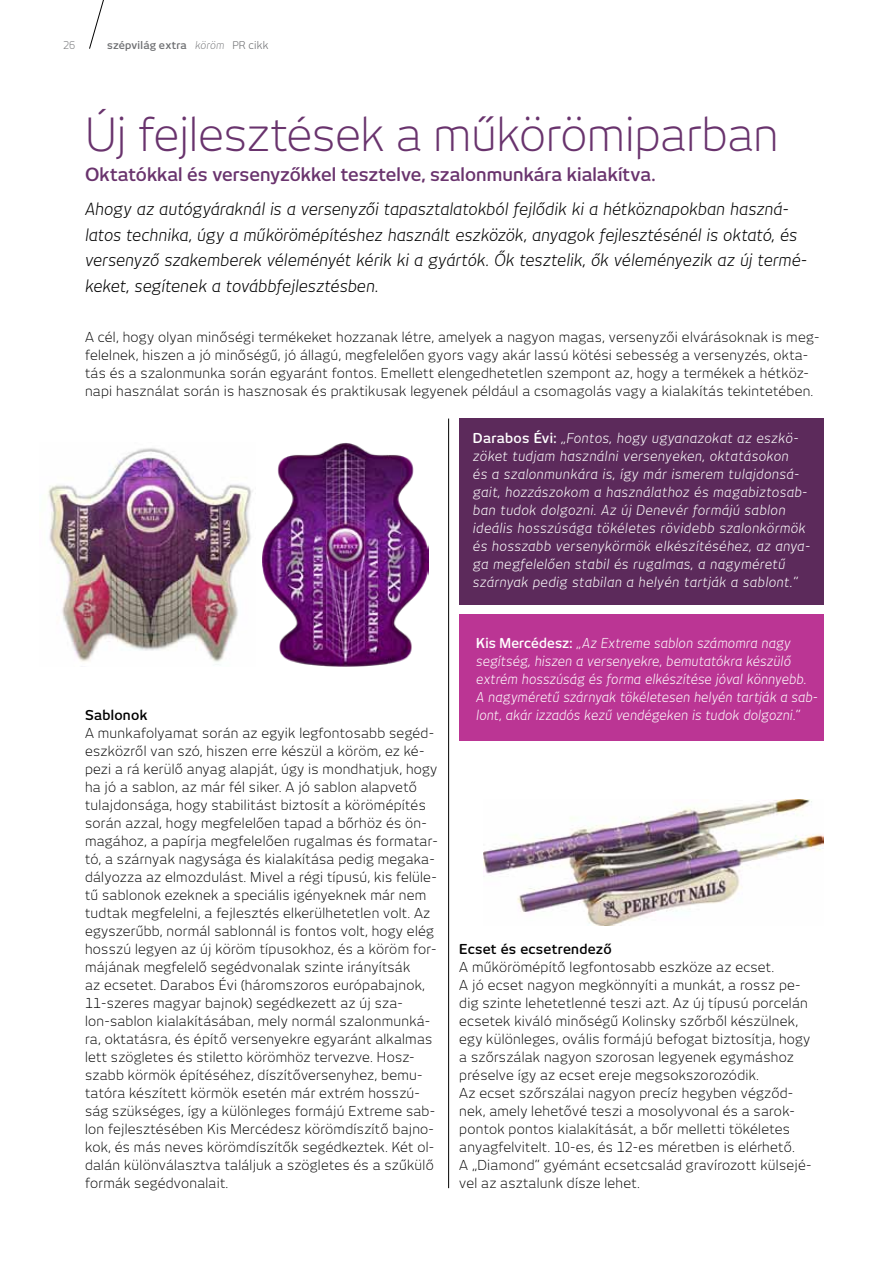
<style>
.page{position:relative;width:893px;height:1263px;background:#fff}
.page>*{position:absolute;margin:0;border:0;box-sizing:border-box;transform-origin:0 0}
.t1{font:45px "New June M Light";letter-spacing:-.01em;color:#69336d}
.t2{font:18px "New June M Semi";color:#69336d}
.t3{font:italic 16.5px/25.5px "New June M";color:#000}
.t4{font:13.5px/18px "New June M Light";letter-spacing:.02em;color:#000}
.t5{font:italic 13.5px/18px "New June M";letter-spacing:.02em;color:#fff}
.t6{font:13.5px "New June M Semi";letter-spacing:.02em;color:#000}
.t7{font:10.5px "New June M Semi";letter-spacing:.02em;color:#6d6e71}
.t8{font:10.5px "New June M Light";color:#6d6e71}
.s1{font-family:"New June M Light";font-style:italic}
.s2{font-family:"New June M"}
.s3{font-family:"New June M Semi";font-style:normal}
</style>
<div class="page">
<svg style="left:89px;top:0;width:15px;height:49px"></svg>
<hr style="left:448px;top:419px;width:1px;height:769px;background:#000">
<img style="left:48px;top:448px;width:205px;height:214px">
<img style="left:484px;top:799px;width:340px;height:127px">
<div style="left:459px;top:418px;width:365px;height:187px;background:#5c2a5b"></div>
<div style="left:459px;top:614px;width:365px;height:127px;background:#bb3594"></div>
<img style="left:262px;top:443px;width:166px;height:223px">
<p class="t8" style="left:63px;top:39px;width:14px">26</p>
<p class="t7" style="left:107px;top:39px;width:163px">szépvilág extra <span class="s1">köröm</span> <span class="s2">PR cikk</span></p>
<h1 class="t1" style="left:85px;top:108px;width:695px">Új fejlesztések a műkörömiparban</h1>
<h2 class="t2" style="left:85px;top:164px;width:572px">Oktatókkal és versenyzőkkel tesztelve, szalonmunkára kialakítva.</h2>
<p class="t3" style="left:85px;top:196px;width:723px">Ahogy az autógyáraknál is a versenyzői tapasztalatokból fejlődik ki a hétköznapokban haszná&shy;latos technika, úgy a műkörömépítéshez használt eszközök, anyagok fejlesztésénél is oktató, és versenyző szakemberek véleményét kérik ki a gyártók. Ők tesztelik, ők véleményezik az új termé&shy;keket, segítenek a továbbfejlesztésben.</p>
<p class="t4" style="left:85px;top:328px;width:736px">A cél, hogy olyan minőségi termékeket hozzanak létre, amelyek a nagyon magas, versenyzői elvárásoknak is meg&shy;felelnek, hiszen a jó minőségű, jó állagú, megfelelően gyors vagy akár lassú kötési sebesség a versenyzés, okta&shy;tás és a szalonmunka során egyaránt fontos. Emellett elengedhetetlen szempont az, hogy a termékek a hétköz&shy;napi használat során is hasznosak és praktikusak legyenek például a csomagolás vagy a kialakítás tekintetében.</p>
<p class="t5" style="left:473px;top:428px;width:338px"><span class="s3">Darabos Évi:</span> „Fontos, hogy ugyanazokat az eszkö&shy;zöket tudjam használni versenyeken, oktatásokon<br>és a szalonmunkára is, így már ismerem tulajdonsá&shy;gait, hozzászokom a használathoz és magabiztosab&shy;ban tudok dolgozni. Az új Denevér formájú sablon ideális hosszúsága tökéletes rövidebb szalonkörmök és hosszabb versenykörmök elkészítéséhez, az anya&shy;ga megfelelően stabil és rugalmas, a nagyméretű szárnyak pedig stabilan a helyén tartják a sablont.”</p>
<p class="t6" style="left:85px;top:707px;width:64px">Sablonok</p>
<p class="t4" style="left:85px;top:724px;width:354px">A munkafolyamat során az egyik legfontosabb segéd&shy;eszközről van szó, hiszen erre készül a köröm, ez ké&shy;pezi a rá kerülő anyag alapját, úgy is mondhatjuk, hogy ha jó a sablon, az már fél siker. A jó sablon alapvető tulajdonsága, hogy stabilitást biztosít a körömépítés során azzal, hogy megfelelően tapad a bőrhöz és ön&shy;magához, a papírja megfelelően rugalmas és formatar&shy;tó, a szárnyak nagysága és kialakítása pedig megaka&shy;dályozza az elmozdulást. Mivel a régi típusú, kis felüle&shy;tű sablonok ezeknek a speciális igényeknek már nem tudtak megfelelni, a fejlesztés elkerülhetetlen volt. Az egyszerűbb, normál sablonnál is fontos volt, hogy elég hosszú legyen az új köröm típusokhoz, és a köröm for&shy;májának megfelelő segédvonalak szinte irányítsák<br>az ecsetet. Darabos Évi (háromszoros európabajnok, 11-szeres magyar bajnok) segédkezett az új sza&shy;lon-sablon kialakításában, mely normál szalonmunká&shy;ra, oktatásra, és építő versenyekre egyaránt alkalmas lett szögletes és stiletto körömhöz tervezve. Hos - szabb körmök építéséhez, díszítőversenyhez, bemu&shy;tatóra készített körmök esetén már extrém hosszú&shy;ság szükséges, így a különleges formájú Extreme sab&shy;lon fejlesztésében Kis Mercédesz körömdíszítő bajno&shy;kok, és más neves körömdíszítők segédkeztek. Két ol&shy;dalán különválasztva találjuk a szögletes és a szűkülő formák segédvonalait.</p>
<p class="t5" style="left:476px;top:634px;width:343px"><span class="s3">Kis Mercédesz:</span> „Az Extreme sablon számomra nagy segítség, hiszen a versenyekre, bemutatókra készülő extrém hosszúság és forma elkészítése jóval könnyebb.<br>A nagyméretű szárnyak tökéletesen helyén tartják a sab&shy;lont, akár izzadós kezű vendégeken is tudok dolgozni.”</p>
<p class="t6" style="left:459px;top:941px;width:154px">Ecset és ecsetrendező</p>
<p class="t4" style="left:459px;top:958px;width:354px">A műkörömépítő legfontosabb eszköze az ecset.<br>A jó ecset nagyon megkönnyíti a munkát, a rossz pe&shy;dig szinte lehetetlenné teszi azt. Az új típusú porcelán ecsetek kiváló minőségű Kolinsky szőrből készülnek, egy különleges, ovális formájú befogat biztosítja, hogy a szőrszálak nagyon szorosan legyenek egymáshoz préselve így az ecset ereje megsokszorozódik.<br>Az ecset szőrszálai nagyon precíz hegyben végződ&shy;nek, amely lehetővé teszi a mosolyvonal és a sarok&shy;pontok pontos kialakítását, a bőr melletti tökéletes anyagfelvitelt. 10-es, és 12-es méretben is elérhető.<br>A „Diamond” gyémánt ecsetcsalád gravírozott külsejé&shy;vel az asztalunk dísze lehet.</p>
</div>
